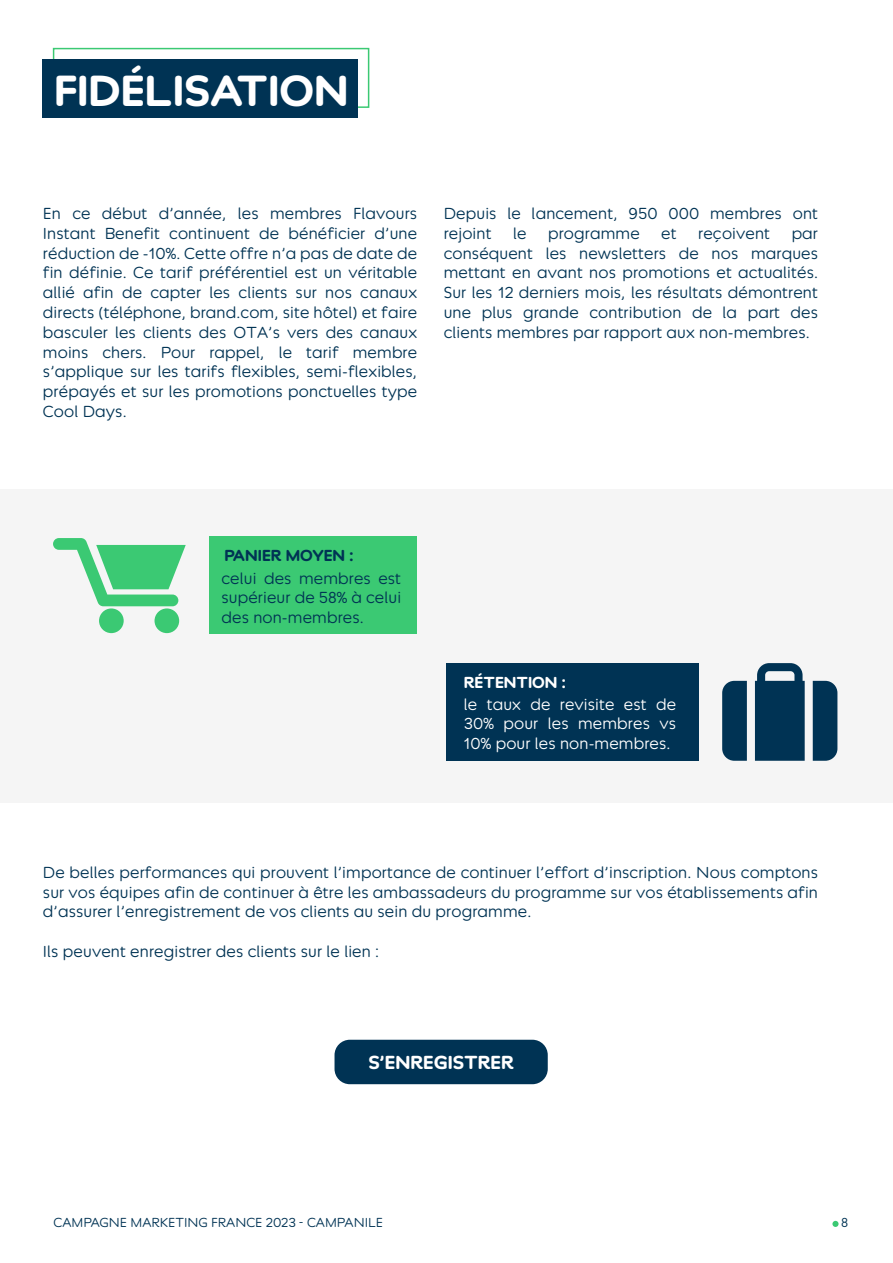
<style>
.page{position:relative;width:893px;height:1263px;background:#fff}
.page>*{position:absolute;margin:0;border:0;box-sizing:border-box;transform-origin:0 0}
.t1{font:700 45px "Campanile";color:#fff}
.t2{font:700 19.5px "Campanile";color:#fff}
.t3{font:300 16.5px/19.8px "Campanile";letter-spacing:.005em;color:#003354;text-align:justify}
.t4{font:300 16.5px/19.8px "Campanile";letter-spacing:.005em;color:#fff;text-align:justify}
.t5{font:700 16.5px "Campanile";color:#003354}
.t6{font:700 16.5px "Campanile";color:#fff}
.t7{font:300 13.5px "Campanile";color:#003354}
</style>
<div class="page">
<svg style="left:832px;top:1221px;width:6px;height:6px"></svg>
<div style="left:53px;top:48px;width:316px;height:60px;border:2px solid #3bc973"></div>
<div style="left:0;top:489px;width:893px;height:313px;background:#f5f5f5"></div>
<div style="left:210px;top:536px;width:207px;height:98px;background:#3bc973"></div>
<div style="left:99px;top:608px;width:25px;height:25px;background:#3bc973;border-radius:50%"></div>
<div style="left:155px;top:608px;width:24px;height:25px;background:#3bc973;border-radius:50%"></div>
<svg style="left:53px;top:538px;width:133px;height:68px"></svg>
<div style="left:446px;top:663px;width:253px;height:98px;background:#003354"></div>
<div style="left:813px;top:681px;width:24px;height:80px;background:#003354"></div>
<svg style="left:755px;top:663px;width:50px;height:98px;background:#174563"></svg>
<svg style="left:722px;top:681px;width:25px;height:80px;background:#0b3b5b"></svg>
<div style="left:43px;top:59px;width:315px;height:59px;background:#003354"></div>
<div style="left:334px;top:1040px;width:214px;height:44px;background:#003354;border-radius:15px"></div>
<h1 class="t1" style="left:54px;top:65px;width:296px">FIDÉLISATION</h1>
<p class="t3" style="left:43px;top:204px;width:376px">En ce début d’année, les membres Flavours Instant Benefit continuent de bénéficier d’une réduction de -10%. Cette offre n’a pas de date de fin définie. Ce tarif préférentiel est un véritable allié afin de capter les clients sur nos canaux directs (téléphone, brand.com, site hôtel) et faire basculer les clients des OTA’s vers des canaux moins chers. Pour rappel, le tarif membre s’applique sur les tarifs flexibles, semi-flexibles, prépayés et sur les promotions ponctuelles type Cool Days.</p>
<p class="t3" style="left:444px;top:204px;width:376px">Depuis le lancement, 950 000 membres ont rejoint</p>
<p class="t3" style="left:513px;top:224px;width:15px">le</p>
<p class="t3" style="left:548px;top:224px;width:93px">programme</p>
<p class="t3" style="left:661px;top:224px;width:17px">et</p>
<p class="t3" style="left:698px;top:224px;width:73px">reçoivent</p>
<p class="t3" style="left:444px;top:224px;width:376px;text-indent:348px">par conséquent les newsletters de nos marques mettant en avant nos promotions et actualités.<br>Sur les 12 derniers mois, les résultats démontrent une plus grande contribution de la part des clients membres par rapport aux non-membres.</p>
<p class="t5" style="left:224px;top:546px;width:130px">PANIER MOYEN :</p>
<p class="t3" style="left:221px;top:568px;width:181px">celui des membres est supérieur de 58% à celui des non-membres.</p>
<p class="t6" style="left:464px;top:673px;width:103px">RÉTENTION :</p>
<p class="t4" style="left:464px;top:694px;width:214px">le taux de revisite est de 30% pour les membres vs 10% pour les non-membres.</p>
<p class="t3" style="left:43px;top:863px;width:777px">De belles performances qui prouvent l’importance de continuer l’effort d’inscription. Nous comptons sur vos équipes afin de continuer à être les ambassadeurs du programme sur vos établissements afin d’assurer l’enregistrement de vos clients au sein du programme.</p>
<p class="t3" style="left:43px;top:942px;width:338px">Ils peuvent enregistrer des clients sur le lien :</p>
<p class="t2" style="left:369px;top:1051px;width:147px">S’ENREGISTRER</p>
<p class="t7" style="left:53px;top:1215px;width:331px">CAMPAGNE MARKETING FRANCE 2023 - CAMPANILE</p>
<p class="t7" style="left:841px;top:1215px;width:9px">8</p>
</div>
